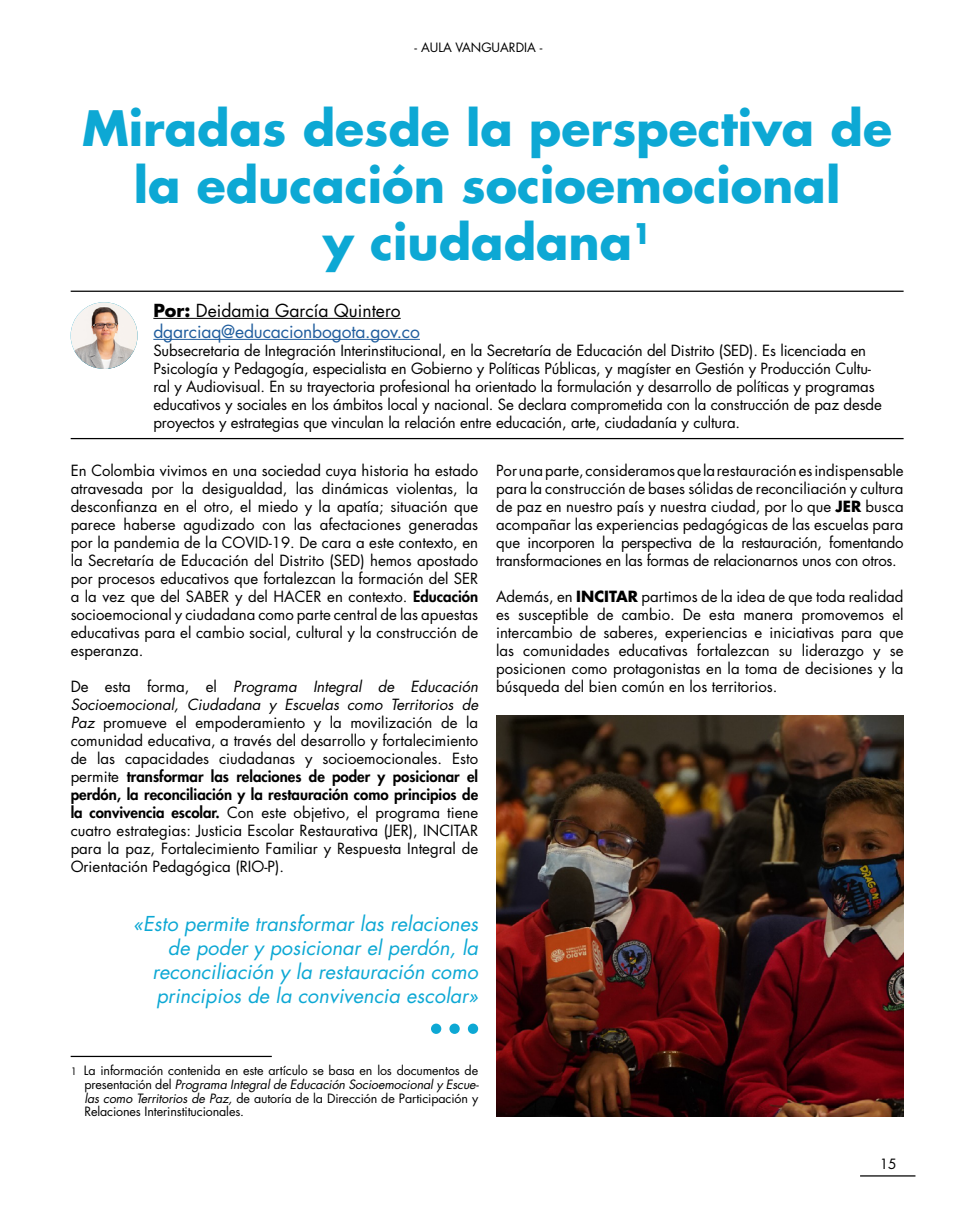
<style>
.page{position:relative;width:957px;height:1205px;background:#fff}
.page>*{position:absolute;margin:0;border:0;box-sizing:border-box;transform-origin:0 0}
.t1{font:700 47.5px/57px "Futura Std";color:#0da8d4;text-align:center}
.t2{font:italic 20px/24px "Futura Std";color:#0da8d4;text-align:right}
.t3{font:17.5px/21px "Futura Std";letter-spacing:-.01em;color:#215e9e}
.t4{font:15px/18px "Futura Std";letter-spacing:-.01em;color:#000;text-align:justify}
.t5{font:13.75px "Futura Std";color:#000}
.t6{font:12.5px/13.8px "Futura Std";letter-spacing:-.01em;color:#000;text-align:justify}
.s1{font-weight:700;color:#000}
.s2{color:#000}
.s3{font-weight:800}
.s4{font-style:italic}
.s5{font-weight:700}
.s6{font-size:10px}
</style>
<div class="page">
<hr style="left:71px;top:438px;width:832px;height:1px;background:#000">
<hr style="left:71px;top:291px;width:832px;height:1px;background:#000">
<hr style="left:153px;top:318px;width:248px;height:1px;background:#000">
<hr style="left:153px;top:339px;width:267px;height:1px;background:#215e9e">
<img style="left:496px;top:716px;width:407px;height:400px">
<img style="left:71px;top:302px;width:66px;height:67px;border-radius:33px">
<hr style="left:71px;top:1056px;width:201px;height:1px;background:#000">
<div style="left:431px;top:1023px;width:10px;height:11px;background:#0da8d4;border-radius:50%"></div>
<div style="left:449px;top:1023px;width:11px;height:11px;background:#0da8d4;border-radius:50%"></div>
<div style="left:468px;top:1023px;width:10px;height:11px;background:#0da8d4;border-radius:50%"></div>
<hr style="left:860px;top:1175px;width:55px;height:1px;background:#000">
<p class="t6" style="left:414px;top:40px;width:129px">- AULA VANGUARDIA -</p>
<h1 class="t1" style="left:82px;top:99px;width:811px">Miradas desde la perspectiva de la educación socioemocional<br>y ciudadana<sup>1</sup></h1>
<p class="t3" style="left:153px;top:300px;width:268px"><span class="s1">Por:</span> <span class="s2">Deidamia García Quintero </span>dgarciaq@educacionbogota.gov.co</p>
<p class="t4" style="left:153px;top:341px;width:730px;text-align:left">Subsecretaria de Integración Interinstitucional, en la Secretaría de Educación del Distrito (SED). Es licenciada en Psicología y Pedagogía, especialista en Gobierno y Políticas Públicas, y magíster en Gestión y Producción Cultu&shy;ral y Audiovisual. En su trayectoria profesional ha orientado la formulación y desarrollo de políticas y programas educativos y sociales en los ámbitos local y nacional. Se declara comprometida con la construcción de paz desde proyectos y estrategias que vinculan la relación entre educación, arte, ciudadanía y cultura.</p>
<p class="t4" style="left:71px;top:462px;width:409px">En Colombia vivimos en una sociedad cuya historia ha estado atravesada por la desigualdad, las dinámicas violentas, la desconfianza en el otro, el miedo y la apatía; situación que parece haberse agudizado con las afectaciones generadas por la pandemia de la COVID-19. De cara a este contexto, en la Secretaría de Educación del Distrito (SED) hemos apostado por procesos educativos que fortalezcan la formación del SER a la vez que del SABER y del HACER en contexto. <span class="s3">Educación </span>socioemocional y ciudadana como parte central de las apuestas educativas para el cambio social, cultural y la construcción de esperanza.</p>
<p class="t4" style="left:71px;top:678px;width:409px">De esta forma, el <span class="s4">Programa Integral de Educación Socioemocional, Ciudadana y Escuelas como Territorios de Paz</span> promueve el empoderamiento y la movilización de la comunidad educativa, a través del desarrollo y fortalecimiento de las capacidades ciudadanas y socioemocionales. Esto permite <span class="s3">transformar las relaciones de poder y posicionar el perdón, la reconciliación y la restauración como principios de la convivencia escolar.</span> Con este objetivo, el programa tiene cuatro estrategias: Justicia Escolar Restaurativa (JER), INCITAR para la paz, Fortalecimiento Familiar y Respuesta Integral de Orientación Pedagógica (RIO-P).</p>
<h2 class="t2" style="left:133px;top:912px;width:346px">«Esto permite transformar las relaciones de poder y posicionar el perdón, la reconciliación y la restauración como principios de la convivencia escolar»</h2>
<p class="t4" style="left:496px;top:462px;width:409px">Por una parte, consideramos que la restauración es indispensable para la construcción de bases sólidas de reconciliación y cultura de paz en nuestro país y nuestra ciudad, por lo que <span class="s5">JER</span> busca acompañar las experiencias pedagógicas de las escuelas para que incorporen la perspectiva de la restauración, fomentando transformaciones en las formas de relacionarnos unos con otros.</p>
<p class="t4" style="left:496px;top:588px;width:409px">Además, en <span class="s5">INCITAR</span> partimos de la idea de que toda realidad es susceptible de cambio. De esta manera promovemos el intercambio de saberes, experiencias e iniciativas para que las comunidades educativas fortalezcan su liderazgo y se posicionen como protagonistas en la toma de decisiones y la búsqueda del bien común en los territorios.</p>
<p class="t6" style="left:84px;top:1064px;width:396px;text-indent:-14px"><span class="s6">1</span> La información contenida en este artículo se basa en los documentos de presentación del <span class="s4">Programa Integral de Educación Socioemocional y Escue&shy;las como Territorios de Paz,</span> de autoría de la Dirección de Participación y Relaciones Interinstitucionales.</p>
<p class="t5" style="left:880px;top:1155px;width:18px">15</p>
</div>
